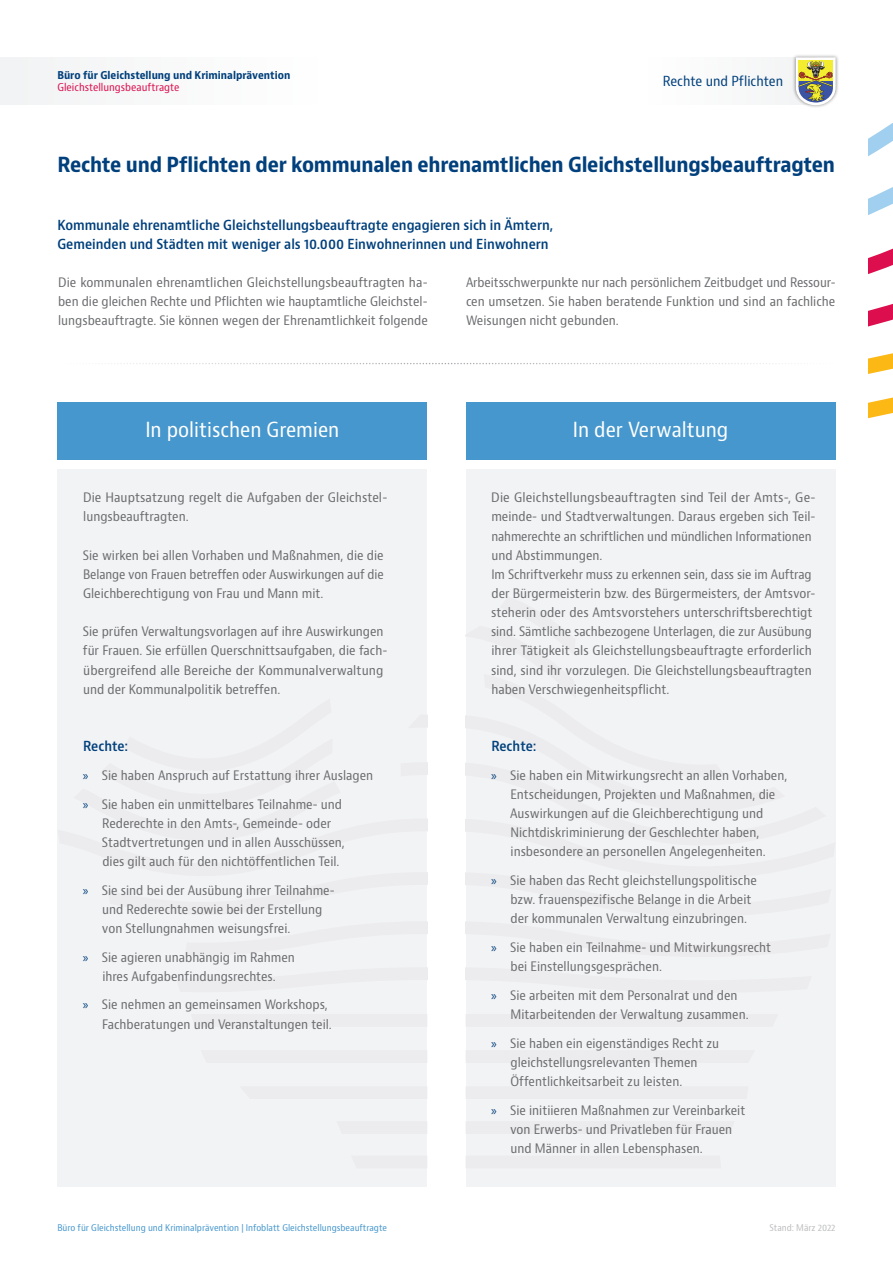
<style>
.page{position:relative;width:893px;height:1263px;background:#fff}
.page>*{position:absolute;margin:0;border:0;box-sizing:border-box;transform-origin:0 0}
.Headline_-_blau{font:700 condensed 20.25px "Bernino Sans";letter-spacing:-.01em;color:#01407c}
.Absatzheadline_-_bla{font:condensed 20.25px "Bernino Sans";color:#fff}
.Absatzheadline_-_bla-2{font:600 condensed 13.5px "Bernino Sans";color:#01407c}
.t1{font:condensed 13.5px "Bernino Sans";color:#01407c}
.Fließtext_-_grau{font:condensed 12.75px/19.2px "Bernino Sans";color:#6c6d70}
.t2{font:700 condensed 10.5px "Bernino Sans";color:#01407c}
.t3{font:condensed 10.5px "Bernino Sans";color:#dc0e4e}
.t4{font:condensed 9px "Bernino Sans";color:#4697cd}
.t5{font:condensed 9px "Bernino Sans";color:#bcbdc0}
.s1{font-family:"Myriad Pro";font-stretch:normal;font-size:13.5px;color:#01407c}
</style>
<div class="page">
<svg style="left:868px;top:397px;width:25px;height:22px"></svg>
<div style="left:466px;top:469px;width:370px;height:717px;background:#f2f3f4"></div>
<div style="left:57px;top:469px;width:370px;height:717px;background:#f2f3f4"></div>
<div style="left:0;top:57px;width:318px;height:48px;background:#f2f3f4"></div>
<div style="left:466px;top:402px;width:370px;height:57px;background:#4697cd"></div>
<div style="left:57px;top:402px;width:370px;height:57px;background:#4697cd"></div>
<svg style="left:105px;top:55px;width:788px;height:319px"></svg>
<p class="t2" style="left:57px;top:68px;width:234px">Büro für Gleichstellung und Kriminalprävention</p>
<p class="t3" style="left:57px;top:81px;width:124px">Gleichstellungsbeauftragte</p>
<p class="t1" style="left:663px;top:73px;width:122px">Rechte und Pflichten</p>
<p class="Headline_-_blau" style="left:57px;top:152px;width:779px">Rechte und Pflichten der kommunalen ehrenamtlichen Gleichstellungsbeauftragten</p>
<p class="Absatzheadline_-_bla-2" style="left:57px;top:216px;width:497px">Kommunale ehrenamtliche Gleichstellungsbeauftragte engagieren sich in Ämtern,</p>
<p class="Absatzheadline_-_bla-2" style="left:57px;top:235px;width:493px">Gemeinden und Städten mit weniger als 10.000 Einwohnerinnen und Einwohnern</p>
<p class="Fließtext_-_grau" style="left:58px;top:273px;width:371px;text-align:justify">Die kommunalen ehrenamtlichen Gleichstellungsbeauftragten ha&shy;ben die gleichen Rechte und Pflichten wie hauptamtliche Gleichstel&shy;lungsbeauftragte. Sie können wegen der Ehrenamtlichkeit folgende</p>
<p class="Fließtext_-_grau" style="left:466px;top:273px;width:371px;text-align:justify">Arbeitsschwerpunkte nur nach persönlichem Zeitbudget und Ressour&shy;cen umsetzen. Sie haben beratende Funktion und sind an fachliche Weisungen nicht gebunden.</p>
<p class="Absatzheadline_-_bla" style="left:145px;top:417px;width:196px">In politischen Gremien</p>
<p class="Absatzheadline_-_bla" style="left:573px;top:417px;width:157px">In der Verwaltung</p>
<p class="Fließtext_-_grau" style="left:83px;top:488px;width:306px">Die Hauptsatzung regelt die Aufgaben der Gleichstel&shy;lungsbeauftragten.</p>
<p class="Fließtext_-_grau" style="left:83px;top:546px;width:303px;text-align:justify">Sie wirken bei allen Vorhaben und Maßnahmen, die die Belange von Frauen betreffen oder Auswirkungen auf die Gleichberechtigung von Frau und Mann mit.</p>
<p class="Fließtext_-_grau" style="left:83px;top:622px;width:306px">Sie prüfen Verwaltungsvorlagen auf ihre Auswirkungen für Frauen. Sie erfüllen Querschnittsaufgaben, die fach&shy;übergreifend alle Bereiche der Kommunalverwaltung und der Kommunalpolitik betreffen.</p>
<p class="Absatzheadline_-_bla-2" style="left:83px;top:738px;width:47px">Rechte:</p>
<p class="Fließtext_-_grau" style="left:83px;top:766px;width:292px"><span class="s1">»</span> Sie haben Anspruch auf Erstattung ihrer Auslagen</p>
<p class="Fließtext_-_grau" style="left:102px;top:794px;width:244px;text-indent:-19px"><span class="s1">»</span> Sie haben ein unmittelbares Teilnahme- und Rederechte in den Amts-, Gemeinde- oder Stadtvertretungen und in allen Ausschüssen, dies gilt auch für den nichtöffentlichen Teil.</p>
<p class="Fließtext_-_grau" style="left:102px;top:881px;width:234px;text-indent:-19px"><span class="s1">»</span> Sie sind bei der Ausübung ihrer Teilnahme&shy;und Rederechte sowie bei der Erstellung von Stellungnahmen weisungsfrei.</p>
<p class="Fließtext_-_grau" style="left:83px;top:948px;width:213px;text-align:center"><span class="s1">»</span> Sie agieren unabhängig im Rahmen ihres Aufgabenfindungsrechtes.</p>
<p class="Fließtext_-_grau" style="left:102px;top:995px;width:231px;text-indent:-19px"><span class="s1">»</span> Sie nehmen an gemeinsamen Workshops,<br>Fachberatungen und Veranstaltungen teil.</p>
<p class="Fließtext_-_grau" style="left:491px;top:488px;width:326px">Die Gleichstellungsbeauftragten sind Teil der Amts-, Ge&shy;meinde- und Stadtverwaltungen. Daraus ergeben sich Teil&shy;nahmerechte an schriftlichen und mündlichen Informationen und Abstimmungen.</p>
<p class="Fließtext_-_grau" style="left:491px;top:565px;width:326px">Im Schriftverkehr muss zu erkennen sein, dass sie im Auftrag der Bürgermeisterin bzw. des Bürgermeisters, der Amtsvor&shy;steherin oder des Amtsvorstehers unterschriftsberechtigt sind. Sämtliche sachbezogene Unterlagen, die zur Ausübung ihrer Tätigkeit als Gleichstellungsbeauftragte erforderlich sind, sind ihr vorzulegen. Die Gleichstellungsbeauftragten haben Verschwiegenheitspflicht.</p>
<p class="Absatzheadline_-_bla-2" style="left:491px;top:738px;width:47px">Rechte:</p>
<p class="Fließtext_-_grau" style="left:510px;top:766px;width:279px;text-indent:-19px"><span class="s1">»</span> Sie haben ein Mitwirkungsrecht an allen Vorhaben, Entscheidungen, Projekten und Maßnahmen, die Auswirkungen auf die Gleichberechtigung und Nichtdiskriminierung der Geschlechter haben, insbesondere an personellen Angelegenheiten.</p>
<p class="Fließtext_-_grau" style="left:511px;top:871px;width:248px;text-indent:-19px"><span class="s1">»</span> Sie haben das Recht gleichstellungspolitische bzw. frauenspezifische Belange in die Arbeit der kommunalen Verwaltung einzubringen.</p>
<p class="Fließtext_-_grau" style="left:511px;top:938px;width:262px;text-indent:-19px"><span class="s1">»</span> Sie haben ein Teilnahme- und Mitwirkungsrecht bei Einstellungsgesprächen.</p>
<p class="Fließtext_-_grau" style="left:510px;top:986px;width:240px;text-indent:-19px"><span class="s1">»</span> Sie arbeiten mit dem Personalrat und den<br>Mitarbeitenden der Verwaltung zusammen.</p>
<p class="Fließtext_-_grau" style="left:511px;top:1034px;width:210px;text-indent:-19px"><span class="s1">»</span> Sie haben ein eigenständiges Recht zu gleichstellungsrelevanten Themen<br>Öffentlichkeitsarbeit zu leisten.</p>
<p class="Fließtext_-_grau" style="left:510px;top:1101px;width:237px;text-indent:-19px"><span class="s1">»</span> Sie initiieren Maßnahmen zur Vereinbarkeit von Erwerbs- und Privatleben für Frauen und Männer in allen Lebensphasen.</p>
<p class="t4" style="left:57px;top:1222px;width:331px">Büro für Gleichstellung und Kriminalprävention | Infoblatt Gleichstellungsbeauftragte</p>
<p class="t5" style="left:769px;top:1222px;width:68px">Stand: März 2022</p>
</div>
